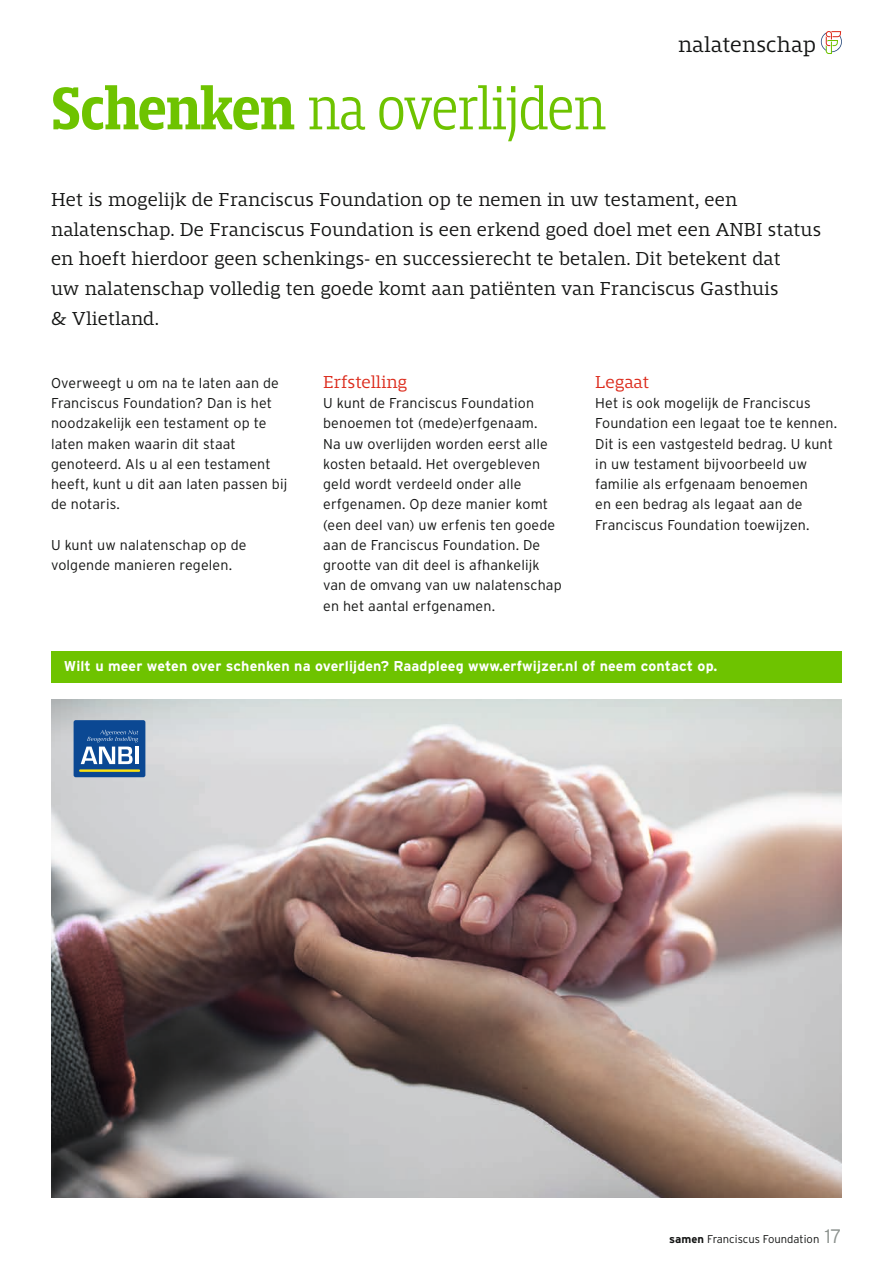
<style>
.page{position:relative;width:893px;height:1263px;background:#fff}
.page>*{position:absolute;margin:0;border:0;box-sizing:border-box;transform-origin:0 0}
.t1{font:300 63px "Mislab Std Narrow";letter-spacing:-.01em;color:#6ec300}
.t2{font:300 22.5px "Mislab Std";letter-spacing:.01em;color:#131413}
.t3{font:300 19.5px/30px "Mislab Std";letter-spacing:.01em;color:#131413}
.t4{font:300 18px "Mislab Std";color:#dc2a1b}
.t5{font:300 14.25px/20.2px "Interstate";letter-spacing:.01em;color:#131413}
.t6{font:700 14.25px "Interstate";letter-spacing:.01em;color:#fff}
.t7{font:300 11.25px "Interstate";color:#131413}
.s1{font-weight:700}
.s2{font-size:19.5px;color:#8d938f}
</style>
<div class="page">
<div style="left:51px;top:651px;width:791px;height:31px;background:#6ec300"></div>
<img style="left:51px;top:699px;width:791px;height:499px">
<svg style="left:821px;top:31px;width:21px;height:23px"></svg>
<div style="left:74px;top:720px;width:71px;height:57px;background:#0b4893;border-radius:2px"></div>
<svg style="left:81px;top:730px;width:57px;height:34px"></svg>
<hr style="left:79px;top:769px;width:61px;height:3px;background:#fbe011">
<h1 class="t1" style="left:51px;top:77px;width:556px"><span class="s1">Schenken</span> na overlijden</h1>
<h2 class="t2" style="left:678px;top:33px;width:139px">nalatenschap</h2>
<p class="t3" style="left:51px;top:184px;width:772px">Het is mogelijk de Franciscus Foundation op te nemen in uw testament, een nalatenschap. De Franciscus Foundation is een erkend goed doel met een ANBI status en hoeft hierdoor geen schenkings- en successierecht te betalen. Dit betekent dat<br>uw nalatenschap volledig ten goede komt aan patiënten van Franciscus Gasthuis<br>&amp; Vlietland.</p>
<p class="t5" style="left:51px;top:373px;width:238px">Overweegt u om na te laten aan de<br>Franciscus Foundation? Dan is het noodzakelijk een testament op te laten maken waarin dit staat genoteerd. Als u al een testament heeft, kunt u dit aan laten passen bij de notaris.</p>
<p class="t5" style="left:51px;top:535px;width:197px">U kunt uw nalatenschap op de volgende manieren regelen.</p>
<p class="t4" style="left:323px;top:373px;width:86px">Erfstelling</p>
<p class="t5" style="left:323px;top:393px;width:240px">U kunt de Franciscus Foundation benoemen tot (mede)erfgenaam.<br>Na uw overlijden worden eerst alle kosten betaald. Het overgebleven geld wordt verdeeld onder alle erfgenamen. Op deze manier komt (een deel van) uw erfenis ten goede aan de Franciscus Foundation. De grootte van dit deel is afhankelijk van de omvang van uw nalatenschap en het aantal erfgenamen.</p>
<p class="t4" style="left:595px;top:373px;width:55px">Legaat</p>
<p class="t5" style="left:595px;top:393px;width:243px">Het is ook mogelijk de Franciscus Foundation een legaat toe te kennen.<br>Dit is een vastgesteld bedrag. U kunt in uw testament bijvoorbeeld uw familie als erfgenaam benoemen<br>en een bedrag als legaat aan de Franciscus Foundation toewijzen.</p>
<p class="t6" style="left:64px;top:658px;width:655px">Wilt u meer weten over schenken na overlijden? Raadpleeg www.erfwijzer.nl of neem contact op.</p>
<p class="t7" style="left:669px;top:1233px;width:174px"><span class="s1">samen</span> Franciscus Foundation <span class="s2">17</span></p>
</div>
